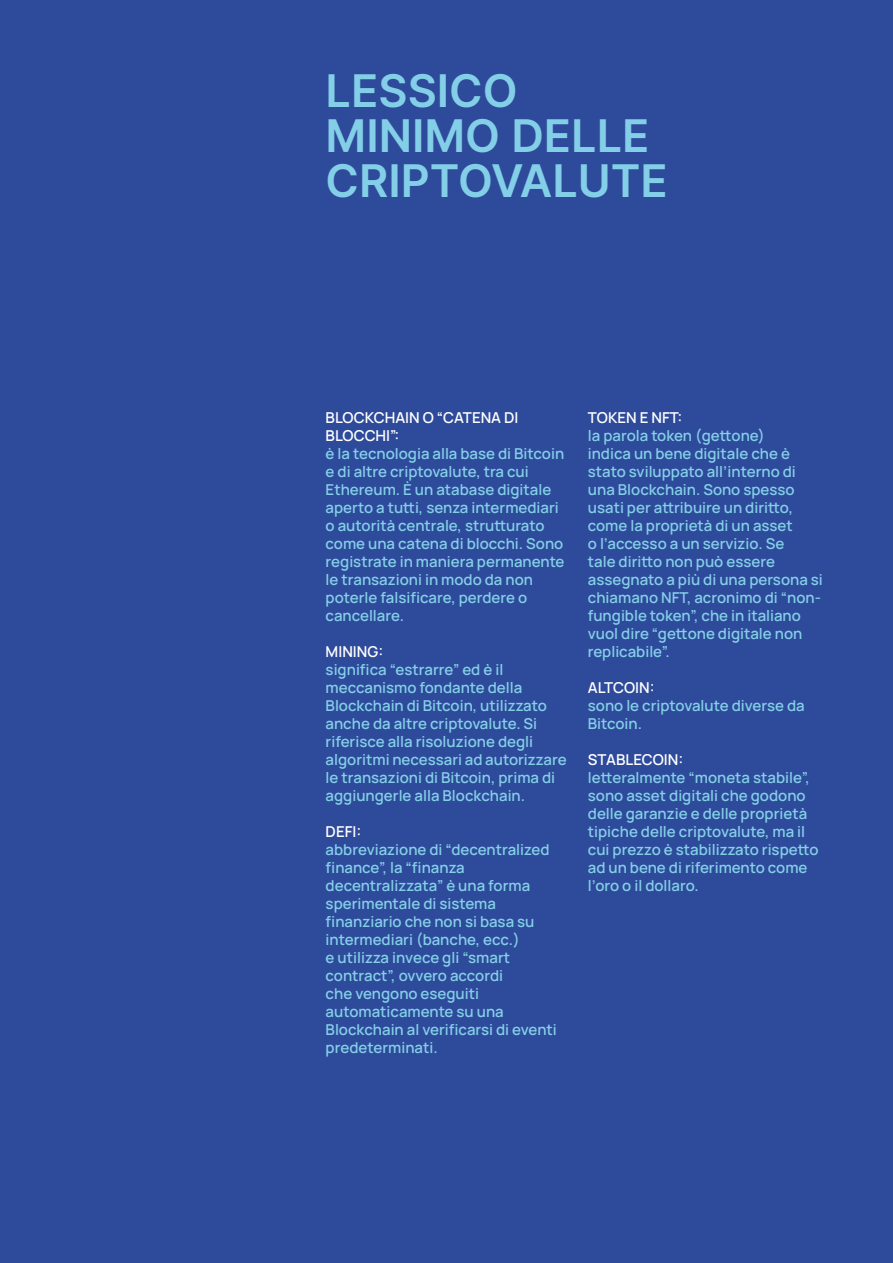
<style>
.page{position:relative;width:893px;height:1263px;background:#2e4a9a}
.page>*{position:absolute;margin:0;border:0;box-sizing:border-box;transform-origin:0 0}
.t1{font:600 45px/45px "Inter";color:#84cfe8}
.t2{font:600 15px/18px "Manrope";color:#84cfe8}
.t3{font:600 15px/18px "Manrope";color:#fff}
</style>
<div class="page">
<h1 class="t1" style="left:326px;top:68px;width:344px">LESSICO<br>MINIMO DELLE<br>CRIPTOVALUTE</h1>
<p class="t3" style="left:326px;top:408px;width:194px">BLOCKCHAIN O “CATENA DI<br>BLOCCHI”:</p>
<p class="t2" style="left:326px;top:444px;width:240px">è la tecnologia alla base di Bitcoin e di altre criptovalute, tra cui<br>Ethereum. È un atabase digitale aperto a tutti, senza intermediari o autorità centrale, strutturato come una catena di blocchi. Sono registrate in maniera permanente le transazioni in modo da non poterle falsificare, perdere o cancellare.</p>
<p class="t3" style="left:326px;top:642px;width:59px">MINING:</p>
<p class="t2" style="left:326px;top:660px;width:242px">significa “estrarre” ed è il meccanismo fondante della<br>Blockchain di Bitcoin, utilizzato anche da altre criptovalute. Si riferisce alla risoluzione degli algoritmi necessari ad autorizzare le transazioni di Bitcoin, prima di aggiungerle alla Blockchain.</p>
<p class="t3" style="left:326px;top:822px;width:37px">DEFI:</p>
<p class="t2" style="left:326px;top:840px;width:233px">abbreviazione di “decentralized finance”, la “finanza decentralizzata” è una forma sperimentale di sistema finanziario che non si basa su intermediari (banche, ecc.)<br>e utilizza invece gli “smart contract”, ovvero accordi<br>che vengono eseguiti automaticamente su una<br>Blockchain al verificarsi di eventi predeterminati.</p>
<p class="t3" style="left:588px;top:408px;width:96px">TOKEN E NFT:</p>
<p class="t2" style="left:588px;top:426px;width:237px">la parola token (gettone)<br>indica un bene digitale che è stato sviluppato all’interno di una Blockchain. Sono spesso usati per attribuire un diritto, come la proprietà di un asset<br>o l’accesso a un servizio. Se<br>tale diritto non può essere assegnato a più di una persona si chiamano NFT, acronimo di “non&shy;fungible token”, che in italiano vuol dire “gettone digitale non replicabile”.</p>
<p class="t3" style="left:588px;top:678px;width:68px">ALTCOIN:</p>
<p class="t2" style="left:588px;top:696px;width:218px">sono le criptovalute diverse da<br>Bitcoin.</p>
<p class="t3" style="left:588px;top:750px;width:97px">STABLECOIN:</p>
<p class="t2" style="left:588px;top:768px;width:232px">letteralmente “moneta stabile”, sono asset digitali che godono delle garanzie e delle proprietà tipiche delle criptovalute, ma il cui prezzo è stabilizzato rispetto ad un bene di riferimento come l’oro o il dollaro.</p>
</div>
